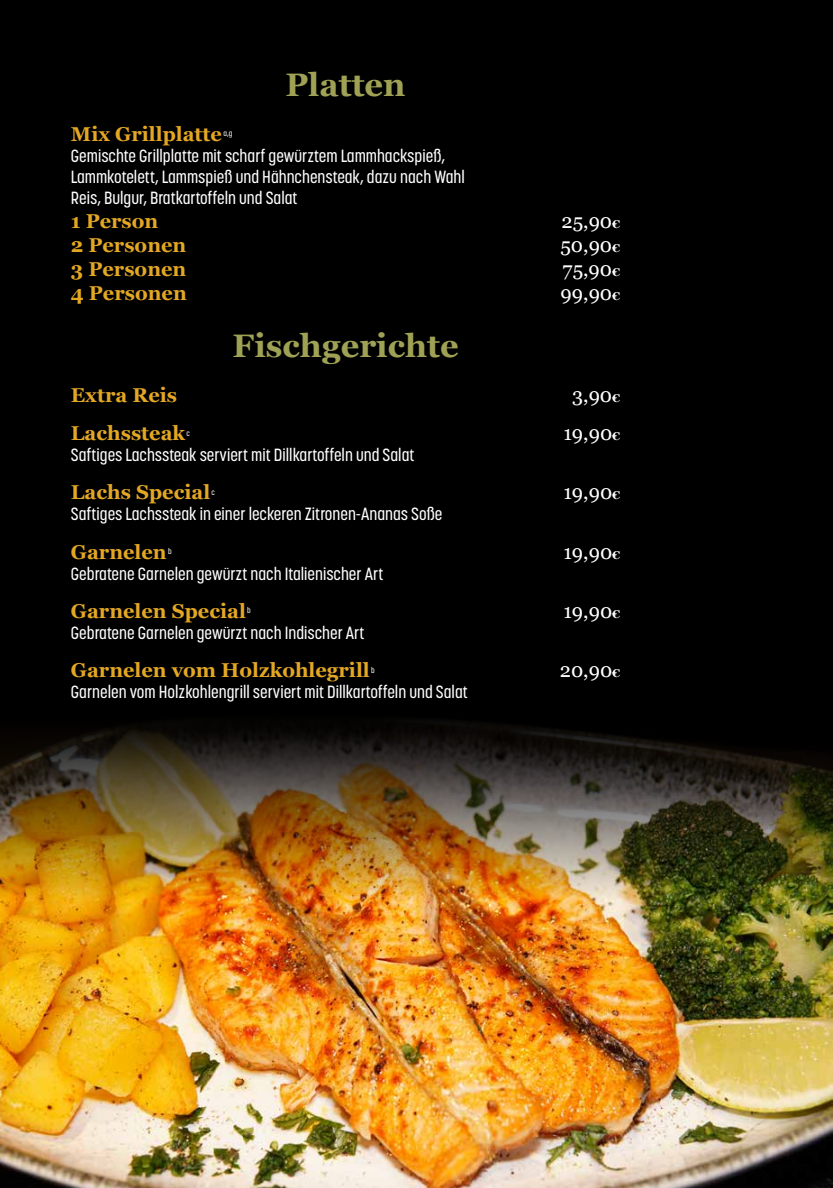
<style>
.page{position:relative;width:833px;height:1188px;background:#fff}
.page>*{position:absolute;margin:0;border:0;box-sizing:border-box;transform-origin:0 0}
.t1{font:700 32.5px "Georgia";color:#9fa254}
.t2{font:700 20px "Georgia";color:#e3a724}
.t3{font:20px "Georgia";color:#fff}
.t4{font:500 17.5px/21px "Korolev Condensed";color:#fff}
.t5{font:500 8px "Korolev Condensed";color:#fff}
.s1{font-weight:700;font-size:11.25px}
</style>
<div class="page">
<div style="left:0;top:0;width:833px;height:1187px;background:#000"></div>
<img style="left:0;top:722px;width:833px;height:465px">
<h1 class="t1" style="left:285px;top:60px;width:122px">Platten</h1>
<p class="t2" style="left:71px;top:119px;width:153px">Mix Grillplatte</p>
<p class="t5" style="left:223px;top:129px;width:10px">a,g</p>
<p class="t4" style="left:71px;top:145px;width:395px">Gemischte Grillplatte mit scharf gewürztem Lammhackspieß,<br>Lammkotelett, Lammspieß und Hähnchensteak, dazu nach Wahl<br>Reis, Bulgur, Bratkartoffeln und Salat</p>
<p class="t2" style="left:71px;top:206px;width:89px">1 Person</p>
<p class="t3" style="left:561px;top:206px;width:60px">25,90<span class="s1">€</span></p>
<p class="t2" style="left:71px;top:230px;width:117px">2 Personen</p>
<p class="t3" style="left:560px;top:230px;width:61px">50,90<span class="s1">€</span></p>
<p class="t2" style="left:71px;top:254px;width:117px">3 Personen</p>
<p class="t3" style="left:562px;top:254px;width:59px">75,90<span class="s1">€</span></p>
<p class="t2" style="left:71px;top:278px;width:117px">4 Personen</p>
<p class="t3" style="left:560px;top:278px;width:61px">99,90<span class="s1">€</span></p>
<h1 class="t1" style="left:233px;top:321px;width:227px">Fischgerichte</h1>
<p class="t2" style="left:71px;top:380px;width:108px">Extra Reis</p>
<p class="t3" style="left:572px;top:380px;width:50px">3,90<span class="s1">€</span></p>
<p class="t2" style="left:71px;top:418px;width:116px">Lachssteak</p>
<p class="t5" style="left:187px;top:428px;width:5px">c</p>
<p class="t3" style="left:563px;top:418px;width:58px">19,90<span class="s1">€</span></p>
<p class="t4" style="left:71px;top:444px;width:345px">Saftiges Lachssteak serviert mit Dillkartoffeln und Salat</p>
<p class="t2" style="left:71px;top:477px;width:141px">Lachs Special</p>
<p class="t5" style="left:212px;top:487px;width:5px">c</p>
<p class="t3" style="left:563px;top:478px;width:58px">19,90<span class="s1">€</span></p>
<p class="t4" style="left:71px;top:503px;width:373px">Saftiges Lachssteak in einer leckeren Zitronen-Ananas Soße</p>
<p class="t2" style="left:71px;top:536px;width:97px">Garnelen</p>
<p class="t5" style="left:168px;top:546px;width:5px">b</p>
<p class="t3" style="left:563px;top:537px;width:58px">19,90<span class="s1">€</span></p>
<p class="t4" style="left:71px;top:562px;width:314px">Gebratene Garnelen gewürzt nach Italienischer Art</p>
<p class="t2" style="left:71px;top:595px;width:176px">Garnelen Special</p>
<p class="t5" style="left:247px;top:605px;width:5px">b</p>
<p class="t3" style="left:563px;top:596px;width:58px">19,90<span class="s1">€</span></p>
<p class="t4" style="left:71px;top:622px;width:295px">Gebratene Garnelen gewürzt nach Indischer Art</p>
<p class="t2" style="left:71px;top:655px;width:300px">Garnelen vom Holzkohlegrill</p>
<p class="t5" style="left:371px;top:664px;width:5px">b</p>
<p class="t3" style="left:560px;top:655px;width:62px">20,90<span class="s1">€</span></p>
<p class="t4" style="left:71px;top:681px;width:398px">Garnelen vom Holzkohlengrill serviert mit Dillkartoffeln und Salat</p>
</div>
